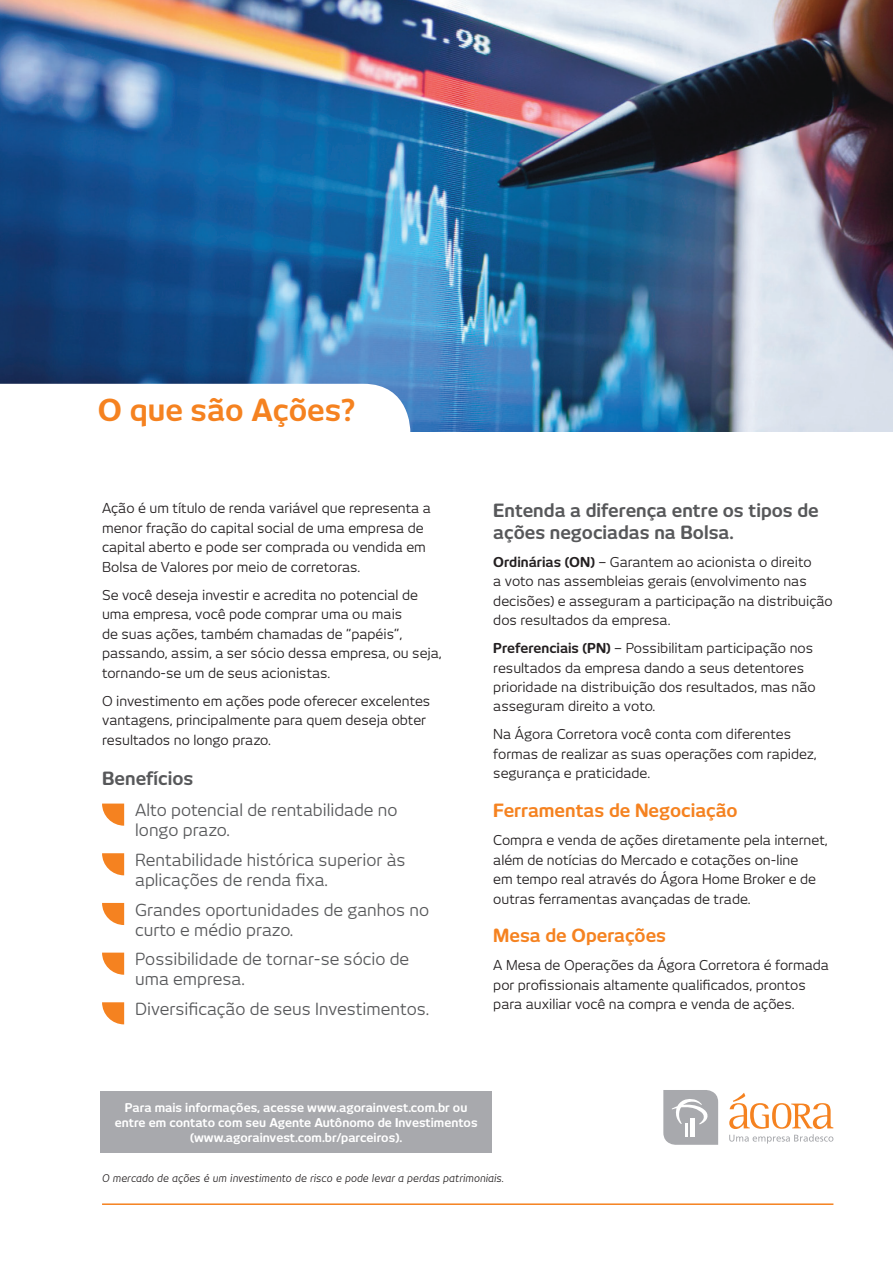
<style>
.page{position:relative;width:893px;height:1263px;background:#fff}
.page>*{position:absolute;margin:0;border:0;box-sizing:border-box;transform-origin:0 0}
.t1{font:700 30px "New June";color:#f58220}
.t2{font:700 18px/21.6px "New June";color:#57585a}
.t3{font:700 18px "New June";color:#f58220}
.t4{font:16.5px/19.8px "New June";color:#57585a}
.t5{font:13.5px/19.5px "New June";color:#231f20}
.t6{font:700 12px/15px "New June";color:#fff;text-align:center}
.t7{font:italic 10.5px "New June";color:#231f20}
.s1{font-weight:700}
</style>
<div class="page">
<img style="left:0;top:0;width:893px;height:432px">
<svg style="left:102px;top:803px;width:22px;height:23px"></svg>
<svg style="left:102px;top:853px;width:22px;height:22px"></svg>
<svg style="left:102px;top:903px;width:22px;height:22px"></svg>
<svg style="left:102px;top:952px;width:22px;height:23px"></svg>
<svg style="left:102px;top:1002px;width:22px;height:22px"></svg>
<hr style="left:102px;top:1203px;width:731px;height:2px;background:#f58220">
<div style="left:101px;top:1091px;width:391px;height:61px;background:#a8a9ad"></div>
<svg style="left:0;top:384px;width:410px;height:48px"></svg>
<svg style="left:729px;top:1093px;width:104px;height:50px"></svg>
<svg style="left:663px;top:1090px;width:55px;height:55px;background:#b5b6b9"></svg>
<h1 class="t1" style="left:98px;top:392px;width:259px">O que são Ações?</h1>
<p class="t5" style="left:102px;top:498px;width:330px">Ação é um título de renda variável que representa a menor fração do capital social de uma empresa de capital aberto e pode ser comprada ou vendida em Bolsa de Valores por meio de corretoras.</p>
<p class="t5" style="left:102px;top:585px;width:341px">Se você deseja investir e acredita no potencial de uma empresa, você pode comprar uma ou mais<br>de suas ações, também chamadas de “papéis”, passando, assim, a ser sócio dessa empresa, ou seja, tornando-se um de seus acionistas.</p>
<p class="t5" style="left:102px;top:691px;width:330px">O investimento em ações pode oferecer excelentes vantagens, principalmente para quem deseja obter resultados no longo prazo.</p>
<h2 class="t2" style="left:102px;top:767px;width:93px">Benefícios</h2>
<p class="t4" style="left:135px;top:800px;width:264px">Alto potencial de rentabilidade no longo prazo.</p>
<p class="t4" style="left:135px;top:850px;width:272px">Rentabilidade histórica superior às aplicações de renda fixa.</p>
<p class="t4" style="left:135px;top:900px;width:296px">Grandes oportunidades de ganhos no curto e médio prazo.</p>
<p class="t4" style="left:135px;top:949px;width:275px">Possibilidade de tornar-se sócio de uma empresa.</p>
<p class="t4" style="left:135px;top:999px;width:295px">Diversificação de seus Investimentos.</p>
<h2 class="t2" style="left:493px;top:499px;width:327px">Entenda a diferença entre os tipos de ações negociadas na Bolsa.</h2>
<p class="t5" style="left:493px;top:552px;width:341px"><span class="s1">Ordinárias (ON)</span> – Garantem ao acionista o direito<br>a voto nas assembleias gerais (envolvimento nas decisões) e asseguram a participação na distribuição dos resultados da empresa.</p>
<p class="t5" style="left:493px;top:638px;width:324px"><span class="s1">Preferenciais (PN)</span> – Possibilitam participação nos resultados da empresa dando a seus detentores prioridade na distribuição dos resultados, mas não asseguram direito a voto.</p>
<p class="t5" style="left:493px;top:725px;width:325px">Na Ágora Corretora você conta com diferentes formas de realizar as suas operações com rapidez, segurança e praticidade.</p>
<h2 class="t3" style="left:493px;top:800px;width:246px">Ferramentas de Negociação</h2>
<p class="t5" style="left:493px;top:830px;width:336px">Compra e venda de ações diretamente pela internet, além de notícias do Mercado e cotações on-line<br>em tempo real através do Ágora Home Broker e de outras ferramentas avançadas de trade.</p>
<h2 class="t3" style="left:493px;top:925px;width:174px">Mesa de Operações</h2>
<p class="t5" style="left:493px;top:955px;width:337px">A Mesa de Operações da Ágora Corretora é formada por profissionais altamente qualificados, prontos para auxiliar você na compra e venda de ações.</p>
<p class="t6" style="left:115px;top:1099px;width:364px">Para mais informações, acesse www.agorainvest.com.br ou entre em contato com seu Agente Autônomo de Investimentos (www.agorainvest.com.br/parceiros).</p>
<p class="t7" style="left:102px;top:1172px;width:403px">O mercado de ações é um investimento de risco e pode levar a perdas patrimoniais.</p>
</div>
